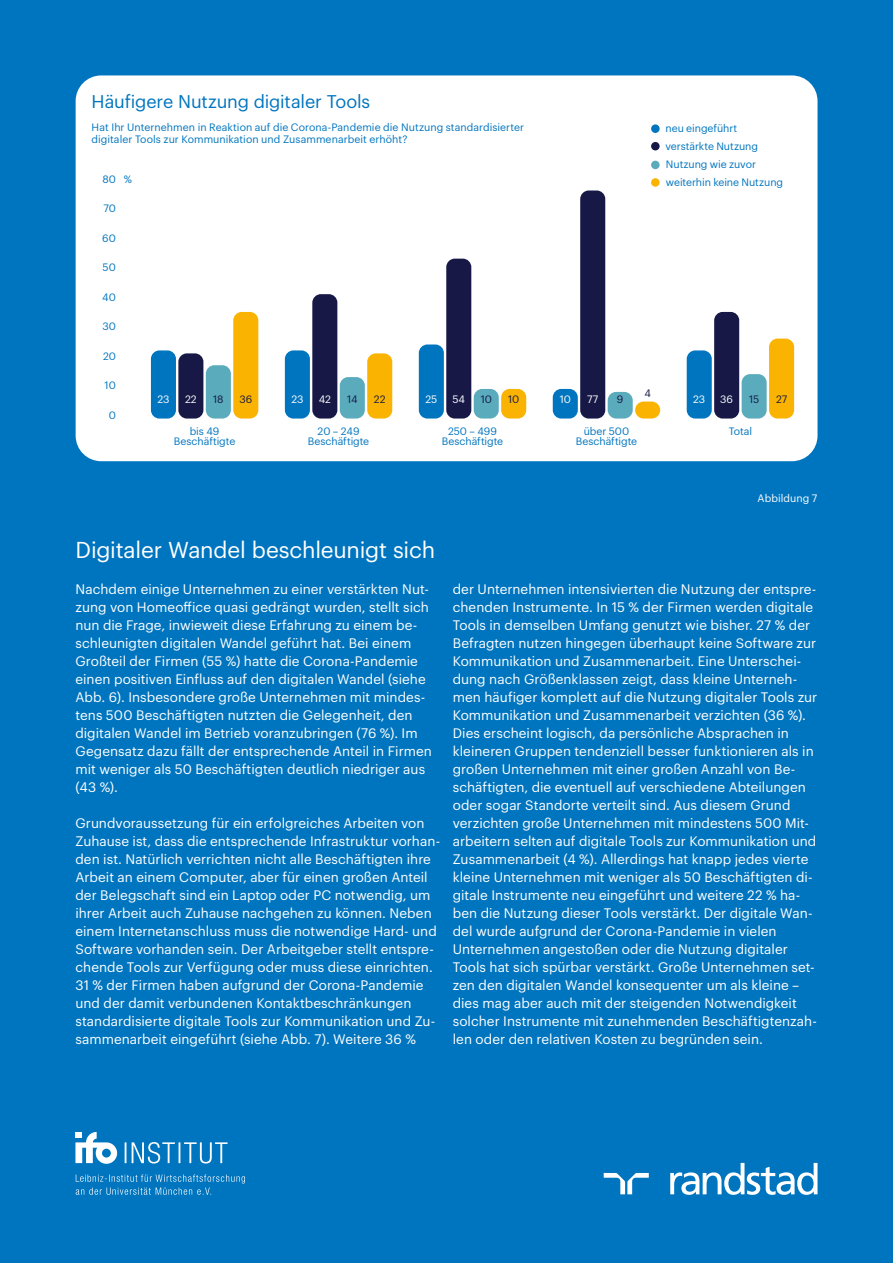
<style>
.page{position:relative;width:893px;height:1263px;background:#0075bf}
.page>*{position:absolute;margin:0;border:0;box-sizing:border-box;transform-origin:0 0}
.t1{font:22.5px "Graphik LCG";letter-spacing:-.01em;color:#fff}
.t2{font:18px "Graphik LCG";letter-spacing:-.005em;color:#0075bf}
.t3{font:13.5px/18px "Graphik LCG";letter-spacing:.005em;color:#fff}
.t4{font:10.5px/10.5px "Graphik LCG";color:#0075bf;text-align:center}
.t5{font:10.5px "Graphik LCG";color:#fff}
.t6{font:10.5px "Graphik LCG";letter-spacing:-.015em;color:#171846}
</style>
<div class="page">
<div style="left:76px;top:75px;width:741px;height:386px;background:#fff;border-radius:26px"></div>
<svg style="left:604px;top:1173px;width:45px;height:21px"></svg>
<svg style="left:670px;top:1163px;width:147px;height:32px"></svg>
<div style="left:206px;top:365px;width:25px;height:53px;background:#5aabbc;border-radius:9px"></div>
<div style="left:340px;top:377px;width:25px;height:41px;background:#5aabbc;border-radius:9px"></div>
<div style="left:474px;top:389px;width:25px;height:29px;background:#5aabbc;border-radius:9px"></div>
<div style="left:608px;top:392px;width:25px;height:26px;background:#5aabbc;border-radius:9px"></div>
<div style="left:742px;top:374px;width:25px;height:44px;background:#5aabbc;border-radius:9px"></div>
<div style="left:233px;top:312px;width:25px;height:106px;background:#fab300;border-radius:9px"></div>
<div style="left:367px;top:353px;width:25px;height:66px;background:#fab300;border-radius:9px"></div>
<div style="left:501px;top:389px;width:25px;height:29px;background:#fab300;border-radius:9px"></div>
<div style="left:635px;top:401px;width:25px;height:18px;background:#fab300;border-radius:9px"></div>
<div style="left:769px;top:339px;width:25px;height:79px;background:#fab300;border-radius:9px"></div>
<div style="left:178px;top:353px;width:25px;height:66px;background:#171846;border-radius:9px"></div>
<div style="left:312px;top:294px;width:25px;height:124px;background:#171846;border-radius:9px"></div>
<div style="left:446px;top:259px;width:25px;height:160px;background:#171846;border-radius:9px"></div>
<div style="left:580px;top:190px;width:25px;height:228px;background:#171846;border-radius:9px"></div>
<div style="left:714px;top:312px;width:25px;height:106px;background:#171846;border-radius:9px"></div>
<div style="left:151px;top:350px;width:25px;height:69px;background:#0075bf;border-radius:9px"></div>
<div style="left:285px;top:350px;width:25px;height:69px;background:#0075bf;border-radius:9px"></div>
<div style="left:419px;top:344px;width:25px;height:74px;background:#0075bf;border-radius:9px"></div>
<div style="left:553px;top:389px;width:25px;height:29px;background:#0075bf;border-radius:9px"></div>
<div style="left:687px;top:350px;width:25px;height:69px;background:#0075bf;border-radius:9px"></div>
<div style="left:651px;top:124px;width:9px;height:9px;background:#0075bf;border-radius:50%"></div>
<div style="left:651px;top:142px;width:9px;height:8px;background:#171846;border-radius:50%"></div>
<div style="left:651px;top:161px;width:9px;height:8px;background:#5aabbc;border-radius:50%"></div>
<div style="left:651px;top:178px;width:9px;height:9px;background:#fab300;border-radius:50%"></div>
<svg style="left:125px;top:1142px;width:103px;height:21px"></svg>
<svg style="left:75px;top:1132px;width:42px;height:32px"></svg>
<svg style="left:76px;top:1174px;width:169px;height:21px"></svg>
<h2 class="t2" style="left:92px;top:88px;width:280px">Häufigere Nutzung digitaler Tools</h2>
<p class="t4" style="left:92px;top:121px;width:434px;line-height:12px;text-align:left">Hat Ihr Unternehmen in Reaktion auf die Corona-Pandemie die Nutzung standardisierter digitaler Tools zur Kommunikation und Zusammenarbeit erhöht?</p>
<p class="t4" style="left:102px;top:173px;width:15px">80</p>
<p class="t4" style="left:103px;top:202px;width:14px">70</p>
<p class="t4" style="left:102px;top:232px;width:15px">60</p>
<p class="t4" style="left:103px;top:261px;width:15px">50</p>
<p class="t4" style="left:102px;top:291px;width:15px">40</p>
<p class="t4" style="left:102px;top:320px;width:15px">30</p>
<p class="t4" style="left:103px;top:350px;width:15px">20</p>
<p class="t4" style="left:105px;top:379px;width:13px">10</p>
<p class="t4" style="left:109px;top:409px;width:9px">0</p>
<p class="t4" style="left:665px;top:122px;width:73px">neu eingeführt</p>
<p class="t4" style="left:665px;top:140px;width:94px">verstärkte Nutzung</p>
<p class="t4" style="left:666px;top:158px;width:92px">Nutzung wie zuvor</p>
<p class="t4" style="left:124px;top:173px;width:10px">%</p>
<p class="t4" style="left:666px;top:176px;width:119px">weiterhin keine Nutzung</p>
<p class="t6" style="left:644px;top:386px;width:8px">4</p>
<p class="t6" style="left:213px;top:391px;width:12px">18</p>
<p class="t6" style="left:239px;top:391px;width:14px">36</p>
<p class="t6" style="left:347px;top:391px;width:12px">14</p>
<p class="t6" style="left:374px;top:391px;width:13px">22</p>
<p class="t6" style="left:481px;top:391px;width:13px">10</p>
<p class="t6" style="left:508px;top:391px;width:13px">10</p>
<p class="t6" style="left:617px;top:391px;width:8px">9</p>
<p class="t6" style="left:749px;top:391px;width:12px">15</p>
<p class="t5" style="left:157px;top:391px;width:13px">23</p>
<p class="t5" style="left:185px;top:391px;width:13px">22</p>
<p class="t5" style="left:291px;top:391px;width:13px">23</p>
<p class="t5" style="left:319px;top:391px;width:14px">42</p>
<p class="t5" style="left:425px;top:391px;width:13px">25</p>
<p class="t5" style="left:452px;top:391px;width:14px">54</p>
<p class="t5" style="left:560px;top:391px;width:13px">10</p>
<p class="t5" style="left:587px;top:391px;width:13px">77</p>
<p class="t5" style="left:693px;top:391px;width:13px">23</p>
<p class="t5" style="left:720px;top:391px;width:14px">36</p>
<p class="t6" style="left:776px;top:391px;width:13px">27</p>
<p class="t4" style="left:174px;top:425px;width:63px">bis 49<br>Beschäftigte</p>
<p class="t4" style="left:308px;top:425px;width:63px">20 – 249<br>Beschäftigte</p>
<p class="t4" style="left:442px;top:425px;width:63px">250 – 499<br>Beschäftigte</p>
<p class="t4" style="left:576px;top:425px;width:63px">über 500<br>Beschäftigte</p>
<p class="t4" style="left:729px;top:425px;width:25px">Total</p>
<p class="t5" style="left:758px;top:491px;width:61px">Abbildung 7</p>
<h1 class="t1" style="left:75px;top:533px;width:361px">Digitaler Wandel beschleunigt sich</h1>
<p class="t3" style="left:75px;top:579px;width:358px">Nachdem einige Unternehmen zu einer verstärkten Nut&shy;zung von Homeoffice quasi gedrängt wurden, stellt sich nun die Frage, inwieweit diese Erfahrung zu einem be&shy;schleunigten digitalen Wandel geführt hat. Bei einem Großteil der Firmen (55 %) hatte die Corona-Pandemie einen positiven Einfluss auf den digitalen Wandel (siehe Abb. 6). Insbesondere große Unternehmen mit mindes&shy;tens 500 Beschäftigten nutzten die Gelegenheit, den digitalen Wandel im Betrieb voranzubringen (76 %). Im Gegensatz dazu fällt der entsprechende Anteil in Firmen mit weniger als 50 Beschäftigten deutlich niedriger aus (43 %).</p>
<p class="t3" style="left:75px;top:813px;width:366px">Grundvoraussetzung für ein erfolgreiches Arbeiten von Zuhause ist, dass die entsprechende Infrastruktur vorhan&shy;den ist. Natürlich verrichten nicht alle Beschäftigten ihre Arbeit an einem Computer, aber für einen großen Anteil der Belegschaft sind ein Laptop oder PC notwendig, um ihrer Arbeit auch Zuhause nachgehen zu können. Neben einem Internetanschluss muss die notwendige Hard- und Software vorhanden sein. Der Arbeitgeber stellt entspre&shy;chende Tools zur Verfügung oder muss diese einrichten.<br>31 % der Firmen haben aufgrund der Corona-Pandemie und der damit verbundenen Kontaktbeschränkungen standardisierte digitale Tools zur Kommunikation und Zu&shy;sammenarbeit eingeführt (siehe Abb. 7). Weitere 36 %</p>
<p class="t3" style="left:453px;top:579px;width:366px">der Unternehmen intensivierten die Nutzung der entspre&shy;chenden Instrumente. In 15 % der Firmen werden digitale Tools in demselben Umfang genutzt wie bisher. 27 % der Befragten nutzen hingegen überhaupt keine Software zur Kommunikation und Zusammenarbeit. Eine Unterschei&shy;dung nach Größenklassen zeigt, dass kleine Unterneh&shy;men häufiger komplett auf die Nutzung digitaler Tools zur Kommunikation und Zusammenarbeit verzichten (36 %).<br>Dies erscheint logisch, da persönliche Absprachen in kleineren Gruppen tendenziell besser funktionieren als in großen Unternehmen mit einer großen Anzahl von Be&shy;schäftigten, die eventuell auf verschiedene Abteilungen oder sogar Standorte verteilt sind. Aus diesem Grund verzichten große Unternehmen mit mindestens 500 Mit&shy;arbeitern selten auf digitale Tools zur Kommunikation und Zusammenarbeit (4 %). Allerdings hat knapp jedes vierte kleine Unternehmen mit weniger als 50 Beschäftigten di&shy;gitale Instrumente neu eingeführt und weitere 22 % ha&shy;ben die Nutzung dieser Tools verstärkt. Der digitale Wan&shy;del wurde aufgrund der Corona-Pandemie in vielen Unternehmen angestoßen oder die Nutzung digitaler Tools hat sich spürbar verstärkt. Große Unternehmen set&shy;zen den digitalen Wandel konsequenter um als kleine – dies mag aber auch mit der steigenden Notwendigkeit solcher Instrumente mit zunehmenden Beschäftigtenzah&shy;len oder den relativen Kosten zu begründen sein.</p>
</div>
